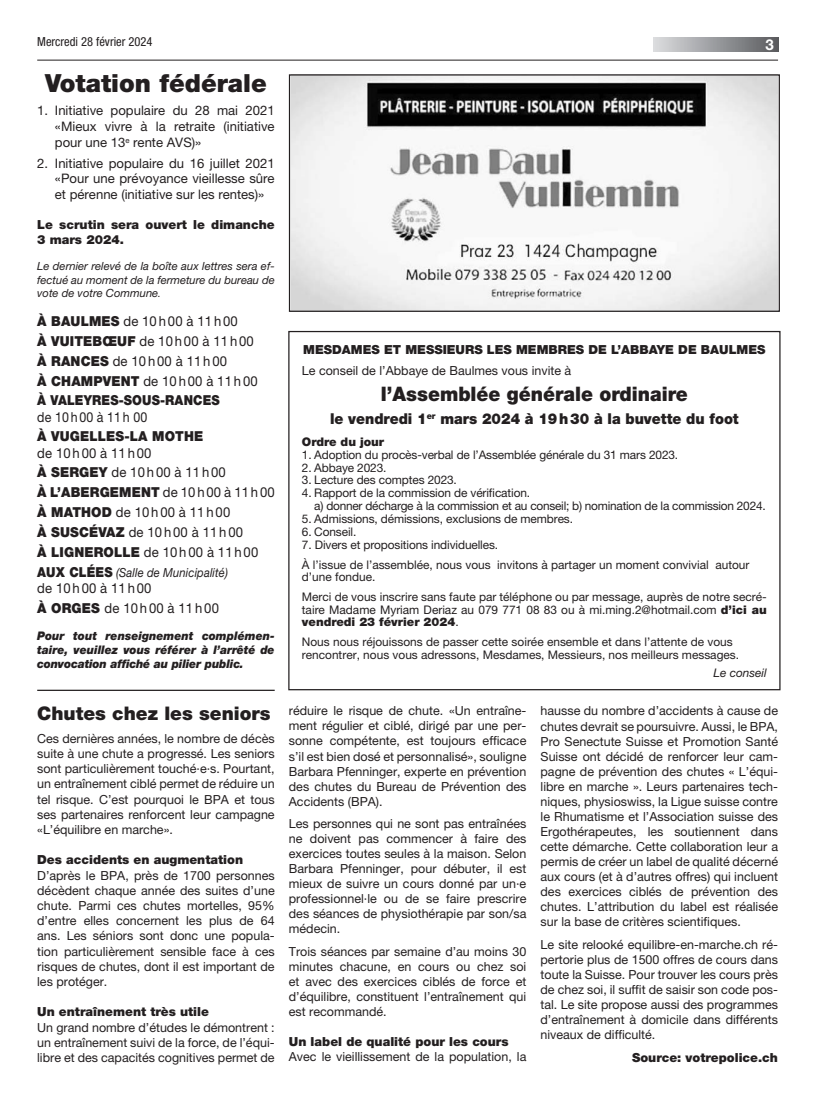
<style>
.page{position:relative;width:833px;height:1117px;background:#fff}
.page>*{position:absolute;margin:0;border:0;box-sizing:border-box;transform-origin:0 0}
.t1{font:900 25px "Helvetica Neue LT Pro";color:#231f20}
.t2{font:900 20px "Helvetica Neue LT Pro";color:#231f20;scale:.95 1}
.t3{font:900 18.75px "Helvetica Neue LT Pro";color:#231f20}
.t4{font:900 15px "Helvetica Neue LT Pro";color:#231f20;scale:.95 1}
.t5{font:700 15px "Helvetica Neue LT Pro";color:#fff}
.t6{font:13.75px/19.8px "Helvetica Neue LT Pro";letter-spacing:.01em;color:#231f20;scale:.95 1}
.t7{font:900 13.75px/19.8px "Helvetica Neue LT Pro";letter-spacing:.01em;color:#231f20;scale:.95 1}
.t8{font:13.75px "Helvetica Neue LT Pro";letter-spacing:.01em;color:#231f20;scale:.9 1}
.t9{font:13.12px/15.8px "Helvetica Neue LT Pro";color:#231f20;text-align:justify}
.t10{font:12.5px/15px "Helvetica Neue LT Pro";color:#231f20;text-align:justify}
.t11{font:900 12.5px/15px "Helvetica Neue LT Pro";color:#231f20}
.t12{font:italic 12.5px "Helvetica Neue LT Pro";letter-spacing:.01em;color:#231f20;scale:.9 1}
.t13{font:condensed 12.5px "Helvetica Neue LT Pro";color:#231f20}
.t14{font:11.88px/20px "Helvetica Neue LT Pro";color:#231f20}
.t15{font:11.88px/12.9px "Helvetica Neue LT Pro";letter-spacing:-.02em;color:#231f20}
.t16{font:italic 900 11.88px/14.2px "Helvetica Neue LT Pro";letter-spacing:-.01em;color:#231f20;text-align:justify;scale:.95 1}
.t17{font:900 11.88px "Helvetica Neue LT Pro";color:#231f20}
.t18{font:italic 11.88px "Helvetica Neue LT Pro";color:#231f20}
.t19{font:italic 11.25px/13.5px "Helvetica Neue LT Pro";color:#231f20;text-align:justify}
.s1{font-size:10px}
.s2{font-weight:400}
.s3{font-weight:900}
.s4{font-weight:900;font-style:normal;font-size:13.75px}
</style>
<div class="page">
<svg style="left:654px;top:37px;width:124px;height:14px"></svg>
<hr style="left:37px;top:60px;width:741px;height:1px;background:#231f20">
<img style="left:291px;top:76px;width:486px;height:234px">
<div style="left:289px;top:74px;width:491px;height:238px;border:1px solid #231f20"></div>
<hr style="left:37px;top:689px;width:238px;height:1px;background:#231f20">
<p class="t13" style="left:37px;top:34px;width:117px">Mercredi 28 février 2024</p>
<p class="t5" style="left:765px;top:35px;width:10px">3</p>
<h1 class="t1" style="left:45px;top:68px;width:223px">Votation fédérale</h1>
<p class="t9" style="left:55px;top:103px;width:221px;text-indent:-18px">1. Initiative populaire du 28 mai 2021 «Mieux vivre à la retraite (initiative pour une 13<sup>e</sup> rente AVS)»</p>
<p class="t9" style="left:55px;top:155px;width:221px;text-indent:-18px">2. Initiative populaire du 16 juillet 2021 «Pour une prévoyance vieillesse sûre et pérenne (initiative sur les rentes)»</p>
<p class="t11" style="left:37px;top:217px;width:239px">Le scrutin sera ouvert le dimanche<br>3 mars 2024.</p>
<p class="t19" style="left:37px;top:259px;width:239px">Le dernier relevé de la boîte aux lettres sera ef&shy;fectué au moment de la fermeture du bureau de vote de votre Commune<span class="s1">.</span></p>
<p class="t7" style="left:37px;top:311px;width:233px">À BAULMES <span class="s2">de 10 h 00 à 11 h 00<br></span>À VUITEBŒUF <span class="s2">de 10 h 00 à 11 h 00<br></span>À RANCES <span class="s2">de 10 h 00 à 11 h 00<br></span>À CHAMPVENT <span class="s2">de 10 h 00 à 11 h 00<br></span>À VALEYRES-SOUS-RANCES</p>
<p class="t8" style="left:37px;top:408px;width:124px">de 10 h 00 à 11 h 00</p>
<p class="t7" style="left:37px;top:426px;width:176px">À VUGELLES-LA MOTHE</p>
<p class="t6" style="left:37px;top:442px;width:251px">de 10 h 00 à 11 h 00<br><span class="s3">À SERGEY</span> de 10 h 00 à 11 h 00<br><span class="s3">À L’ABERGEMENT</span> de 10 h 00 à 11 h 00<br><span class="s3">À MATHOD</span> de 10 h 00 à 11 h 00<br><span class="s3">À SUSCÉVAZ</span> de 10 h 00 à 11 h 00<br><span class="s3">À LIGNEROLLE</span> de 10 h 00 à 11 h 00</p>
<p class="t12" style="left:37px;top:564px;width:213px"><span class="s4">AUX CLÉES</span> (Salle de Municipalité)</p>
<p class="t6" style="left:37px;top:577px;width:193px">de 10 h 00 à 11 h 00<br><span class="s3">À ORGES</span> de 10 h 00 à 11 h 00</p>
<p class="t16" style="left:37px;top:628px;width:251px">Pour tout renseignement complémen&shy;taire, veuillez vous référer à l’arrêté de convocation affiché au pilier public.</p>
<h3 class="t3" style="left:37px;top:702px;width:235px">Chutes chez les seniors</h3>
<p class="t10" style="left:37px;top:730px;width:239px">Ces dernières années, le nombre de décès suite à une chute a progressé. Les seniors sont particulièrement touché·e·s. Pourtant, un entraînement ciblé permet de réduire un tel risque. C’est pourquoi le BPA et tous ses partenaires renforcent leur campagne «L’équilibre en marche».</p>
<p class="t11" style="left:37px;top:852px;width:207px">Des accidents en augmentation</p>
<p class="t10" style="left:37px;top:867px;width:239px">D’après le BPA, près de 1700 personnes décèdent chaque année des suites d’une chute. Parmi ces chutes mortelles, 95% d’entre elles concernent les plus de 64 ans. Les séniors sont donc une popula&shy;tion particulièrement sensible face à ces risques de chutes, dont il est important de les protéger.</p>
<p class="t11" style="left:37px;top:1004px;width:173px">Un entraînement très utile</p>
<p class="t10" style="left:37px;top:1019px;width:239px">Un grand nombre d’études le démontrent : un entraînement suivi de la force, de l’équi&shy;libre et des capacités cognitives permet de</p>
<p class="t11" style="left:303px;top:341px;width:464px">MESDAMES ET MESSIEURS LES MEMBRES DE L’ABBAYE DE BAULMES</p>
<p class="t10" style="left:302px;top:362px;width:271px">Le conseil de l’Abbaye de Baulmes vous invite à</p>
<h2 class="t2" style="left:381px;top:382px;width:325px">l’Assemblée générale ordinaire</h2>
<p class="t4" style="left:330px;top:410px;width:432px">le vendredi 1<sup>er</sup> mars 2024 à 19h30 à la buvette du foot</p>
<p class="t17" style="left:302px;top:434px;width:84px">Ordre du jour</p>
<p class="t14" style="left:302px;top:444px;width:378px">1. Adoption du procès-verbal de l’Assemblée générale du 31 mars 2023.</p>
<p class="t14" style="left:302px;top:457px;width:86px">2. Abbaye 2023.</p>
<p class="t14" style="left:302px;top:470px;width:156px">3. Lecture des comptes 2023.</p>
<p class="t15" style="left:314px;top:486px;width:453px;text-indent:-12px">4. Rapport de la commission de vérification.<br>a) donner décharge à la commission et au conseil; b) nomination de la commission 2024.</p>
<p class="t14" style="left:302px;top:508px;width:273px">5. Admissions, démissions, exclusions de membres.</p>
<p class="t14" style="left:302px;top:521px;width:56px">6. Conseil.</p>
<p class="t14" style="left:302px;top:534px;width:449px">7. Divers et propositions individuelles.<br>À l’issue de l’assemblée, nous vous invitons à partager un moment convivial autour</p>
<p class="t14" style="left:302px;top:566px;width:466px">d’une fondue.<br>Merci de vous inscrire sans faute par téléphone ou par message, auprès de notre secré-</p>
<p class="t14" style="left:302px;top:603px;width:466px;line-height:12.5px">taire Madame Myriam Deriaz au 079 771 08 83 ou à mi.ming.2@hotmail.com <span class="s3">d’ici au vendredi 23 février 2024</span>.</p>
<p class="t14" style="left:302px;top:635px;width:439px;line-height:12.5px">Nous nous réjouissons de passer cette soirée ensemble et dans l’attente de vous rencontrer, nous vous adressons, Mesdames, Messieurs, nos meilleurs messages.</p>
<p class="t18" style="left:713px;top:665px;width:55px">Le conseil</p>
<p class="t10" style="left:289px;top:703px;width:239px">réduire le risque de chute. «Un entraîne&shy;ment régulier et ciblé, dirigé par une per&shy;sonne compétente, est toujours efficace s’il est bien dosé et personnalisé», souligne Barbara Pfenninger, experte en prévention des chutes du Bureau de Prévention des Accidents (BPA).</p>
<p class="t10" style="left:289px;top:815px;width:239px">Les personnes qui ne sont pas entraînées ne doivent pas commencer à faire des exercices toutes seules à la maison. Selon Barbara Pfenninger, pour débuter, il est mieux de suivre un cours donné par un·e professionnel·le ou de se faire prescrire des séances de physiothérapie par son/sa médecin.</p>
<p class="t10" style="left:289px;top:943px;width:239px">Trois séances par semaine d’au moins 30 minutes chacune, en cours ou chez soi et avec des exercices ciblés de force et d’équilibre, constituent l’entraînement qui est recommandé.</p>
<p class="t11" style="left:289px;top:1033px;width:221px">Un label de qualité pour les cours</p>
<p class="t10" style="left:289px;top:1048px;width:239px">Avec le vieillissement de la population, la</p>
<p class="t10" style="left:540px;top:703px;width:239px">hausse du nombre d’accidents à cause de chutes devrait se poursuivre. Aussi, le BPA, Pro Senectute Suisse et Promotion Santé Suisse ont décidé de renforcer leur cam&shy;pagne de prévention des chutes « L’équi&shy;libre en marche ». Leurs partenaires tech&shy;niques, physioswiss, la Ligue suisse contre le Rhumatisme et l’Association suisse des Ergothérapeutes, les soutiennent dans cette démarche. Cette collaboration leur a permis de créer un label de qualité décerné aux cours (et à d’autres offres) qui incluent des exercices ciblés de prévention des chutes. L’attribution du label est réalisée sur la base de critères scientifiques.</p>
<p class="t10" style="left:540px;top:936px;width:239px">Le site relooké equilibre-en-marche.ch ré&shy;pertorie plus de 1500 offres de cours dans toute la Suisse. Pour trouver les cours près de chez soi, il suffit de saisir son code pos&shy;tal. Le site propose aussi des programmes d’entraînement à domicile dans différents niveaux de difficulté.</p>
<p class="t11" style="left:632px;top:1049px;width:147px">Source: votrepolice.ch</p>
</div>
